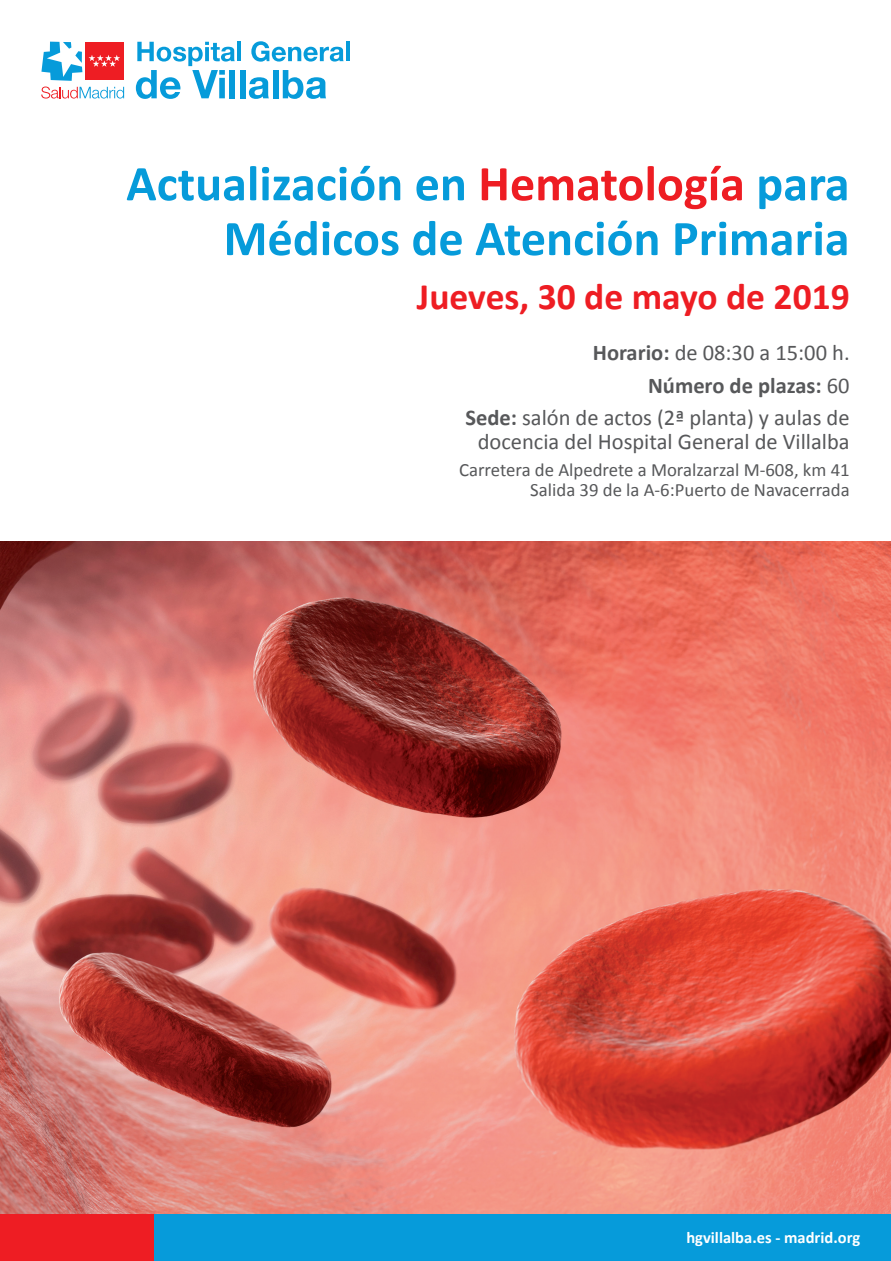
<style>
.page{position:relative;width:891px;height:1261px;background:#fff}
.page>*{position:absolute;margin:0;border:0;box-sizing:border-box;transform-origin:0 0}
.t1{font:700 50.25px/54.8px "Calibri";color:#069bda;text-align:right}
.t2{font:700 37.5px "Calibri";color:#ee1d23}
.t3{font:22.5px/32.5px "Calibri";color:#57585a;text-align:right}
.t4{font:18.75px/20.2px "Calibri";color:#57585a;text-align:right}
.t5{font:700 16.5px "Calibri";color:#fff}
.s1{color:#ee1d23}
.s2{font-weight:700}
</style>
<div class="page">
<div style="left:0;top:1213px;width:890px;height:47px;background:#069bda"></div>
<div style="left:0;top:1213px;width:154px;height:47px;background:#ee1d23"></div>
<svg style="left:41px;top:42px;width:83px;height:57px"></svg>
<hr style="left:237px;top:42px;width:4px;height:19px;background:#069bda">
<svg style="left:251px;top:41px;width:92px;height:21px"></svg>
<hr style="left:346px;top:42px;width:4px;height:19px;background:#069bda">
<svg style="left:136px;top:42px;width:99px;height:57px"></svg>
<div style="left:229px;top:70px;width:6px;height:28px;background:#069bda"></div>
<div style="left:240px;top:70px;width:5px;height:28px;background:#069bda"></div>
<svg style="left:249px;top:77px;width:20px;height:22px"></svg>
<div style="left:273px;top:70px;width:5px;height:28px;background:#069bda"></div>
<svg style="left:283px;top:70px;width:43px;height:29px"></svg>
<img style="left:0;top:541px;width:890px;height:672px">
<h1 class="t1" style="left:126px;top:156px;width:724px">Actualización en <span class="s1">Hematología</span> para<br>Médicos de Atención Primaria</h1>
<h2 class="t2" style="left:417px;top:272px;width:434px">Jueves, 30 de mayo de 2019</h2>
<p class="t3" style="left:465px;top:337px;width:386px"><span class="s2">Horario:</span> de 08:30 a 15:00 h.<br><span class="s2">Número de plazas:</span> 60<br><span class="s2">Sede:</span> salón de actos (2ª planta) y aulas de</p>
<p class="t3" style="left:477px;top:426px;width:373px">docencia del Hospital General de Villalba</p>
<p class="t4" style="left:459px;top:459px;width:392px">Carretera de Alpedrete a Moralzarzal M-608, km 41<br>Salida 39 de la A-6:Puerto de Navacerrada</p>
<p class="t5" style="left:686px;top:1226px;width:175px">hgvillalba.es - madrid.org</p>
</div>
